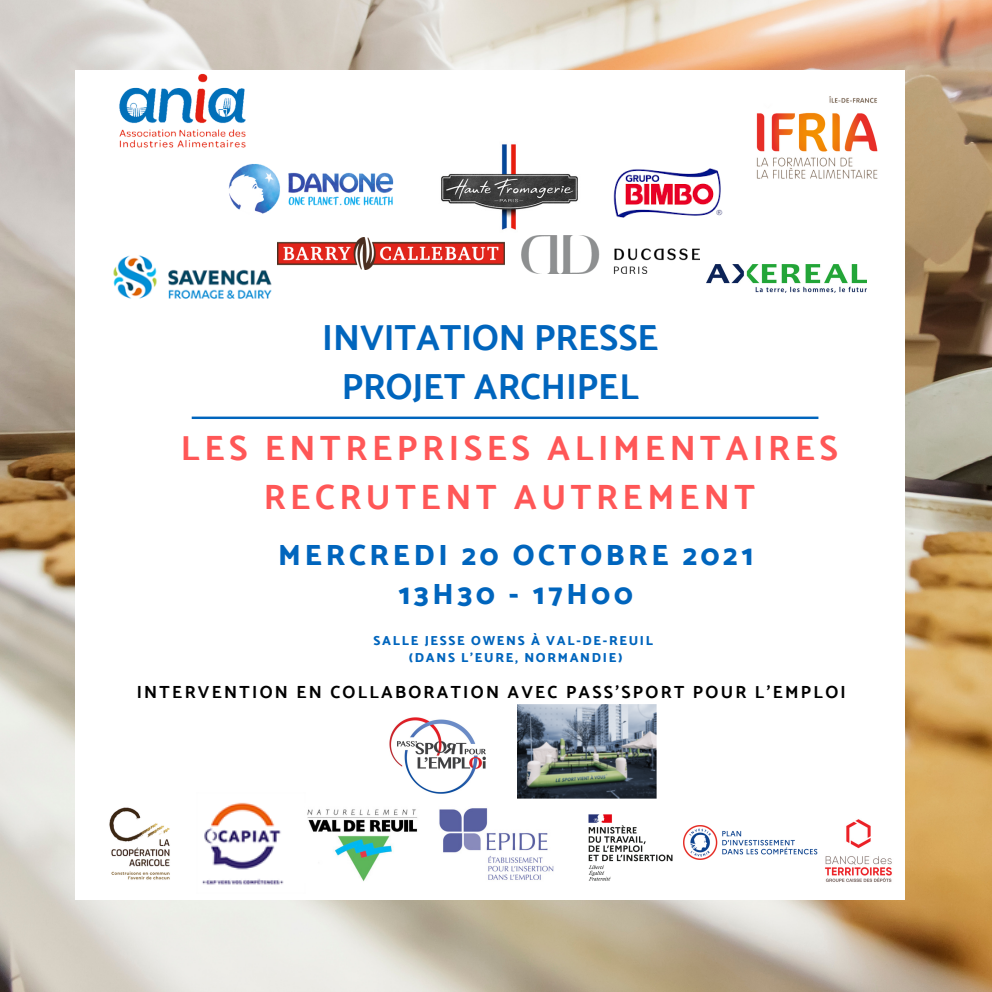
<style>
.page{position:relative;width:992px;height:992px;background:#fff}
.page>*{position:absolute;margin:0;border:0;box-sizing:border-box;transform-origin:0 0}
.t1{font:700 36.25px "Catamaran";color:#0065bd}
.t2{font:700 35px "Catamaran";letter-spacing:.13em;color:#ff5757}
.t3{font:800 29px "Catamaran";letter-spacing:.13em;color:#0065bd}
.t4{font:700 17.5px "Catamaran";letter-spacing:.13em;color:#000}
.t5{font:800 13px "Catamaran";letter-spacing:.13em;color:#0065bd}
</style>
<div class="page">
<img style="left:0;top:0;width:992px;height:992px">
<div style="left:76px;top:71px;width:829px;height:829px;background:#fff"></div>
<svg style="left:192px;top:417px;width:626px;height:2px"></svg>
<img style="left:119px;top:73px;width:127px;height:75px">
<img style="left:228px;top:163px;width:166px;height:51px">
<img style="left:441px;top:144px;width:137px;height:86px">
<img style="left:613px;top:168px;width:110px;height:50px">
<img style="left:113px;top:255px;width:159px;height:44px">
<img style="left:277px;top:238px;width:227px;height:32px">
<img style="left:389px;top:717px;width:97px;height:77px">
<img style="left:109px;top:807px;width:61px;height:73px">
<img style="left:202px;top:802px;width:82px;height:83px">
<img style="left:307px;top:809px;width:111px;height:72px">
<img style="left:439px;top:808px;width:115px;height:72px">
<img style="left:518px;top:705px;width:138px;height:93px">
<img style="left:707px;top:264px;width:159px;height:28px">
<img style="left:522px;top:236px;width:178px;height:37px">
<img style="left:817px;top:819px;width:75px;height:63px">
<img style="left:684px;top:826px;width:133px;height:33px">
<img style="left:588px;top:814px;width:85px;height:67px">
<img style="left:756px;top:96px;width:122px;height:83px">
<p class="t1" style="left:322px;top:316px;width:338px">INVITATION PRESSE</p>
<p class="t1" style="left:342px;top:365px;width:299px">PROJET ARCHIPEL</p>
<p class="t2" style="left:181px;top:428px;width:659px">LES ENTREPRISES ALIMENTAIRES</p>
<p class="t2" style="left:264px;top:476px;width:493px">RECRUTENT AUTREMENT</p>
<p class="t3" style="left:278px;top:538px;width:477px">MERCREDI 20 OCTOBRE 2021</p>
<p class="t3" style="left:398px;top:577px;width:236px">13H30 - 17H00</p>
<p class="t5" style="left:374px;top:633px;width:281px">SALLE JESSE OWENS À VAL-DE-REUIL</p>
<p class="t5" style="left:409px;top:650px;width:215px">(DANS L’EURE, NORMANDIE)</p>
<p class="t4" style="left:137px;top:682px;width:710px">INTERVENTION EN COLLABORATION AVEC PASS'SPORT POUR L'EMPLOI</p>
</div>
